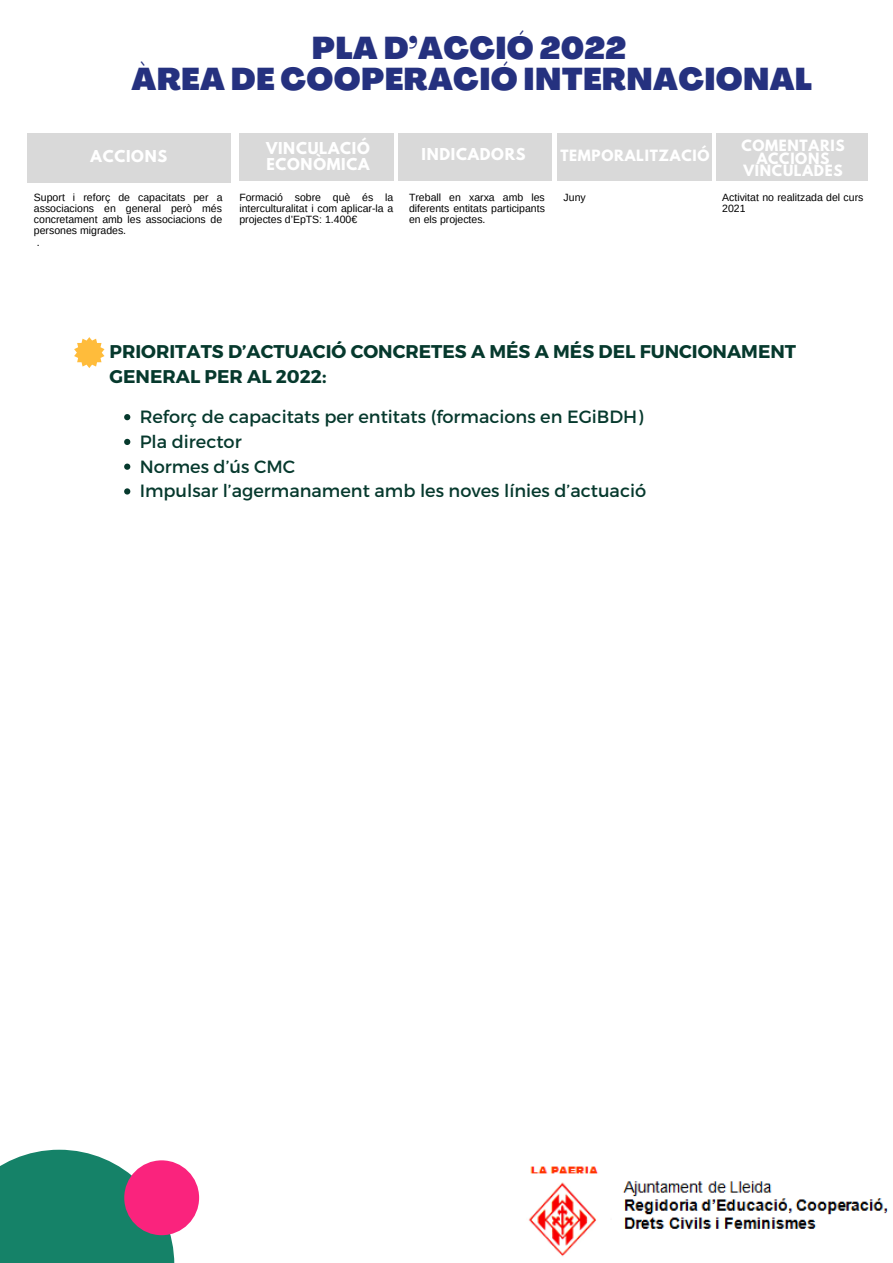
<style>
.page{position:relative;width:893px;height:1263px;background:#fff}
.page>*{position:absolute;margin:0;border:0;box-sizing:border-box;transform-origin:0 0}
.t1{font:900 30.97px "Agrandir";letter-spacing:.01em;color:#25317f}
.t2{font:700 18.45px/25.3px "Montserrat";color:#06392d}
.t3{font:17.77px "Montserrat";color:#06392d}
.t4{font:700 14.55px/16.4px "League Spartan";letter-spacing:.05em;color:#fff}
.t5{font:700 13.8px/12.4px "League Spartan";letter-spacing:.05em;color:#fff;text-align:center}
.t6{font:10.5px/11.2px "Arimo";color:#000;text-align:justify}
</style>
<div class="page">
<svg style="left:0;top:1150px;width:174px;height:113px;background:#298c75"></svg>
<div style="left:124px;top:1160px;width:75px;height:75px;background:#fa237d;border-radius:50%"></div>
<img style="left:529px;top:1166px;width:359px;height:91px">
<div style="left:239px;top:133px;width:154px;height:47px;background:#d9d9d9"></div>
<div style="left:398px;top:133px;width:153px;height:47px;background:#d9d9d9"></div>
<div style="left:716px;top:133px;width:152px;height:47px;background:#d9d9d9"></div>
<div style="left:557px;top:133px;width:154px;height:47px;background:#d9d9d9"></div>
<div style="left:28px;top:133px;width:203px;height:50px;background:#d9d9d9"></div>
<svg style="left:74px;top:337px;width:30px;height:31px"></svg>
<svg style="left:124px;top:414px;width:6px;height:6px"></svg>
<svg style="left:124px;top:439px;width:6px;height:6px"></svg>
<svg style="left:124px;top:464px;width:6px;height:6px"></svg>
<svg style="left:124px;top:488px;width:6px;height:6px"></svg>
<p class="t1" style="left:312px;top:36px;width:316px">PLA D’ACCIÓ 2022</p>
<p class="t1" style="left:132px;top:67px;width:682px">ÀREA DE COOPERACIÓ INTERNACIONAL</p>
<p class="t4" style="left:266px;top:142px;width:105px">VINCULACIÓ<br>ECONÒMICA</p>
<p class="t4" style="left:91px;top:150px;width:78px">ACCIONS</p>
<p class="t4" style="left:421px;top:148px;width:106px">INDICADORS</p>
<p class="t5" style="left:560px;top:151px;width:151px">TEMPORALITZACIÓ</p>
<p class="t5" style="left:741px;top:141px;width:105px">COMENTARIS</p>
<p class="t5" style="left:743px;top:154px;width:101px">ACCIONS<br>VINCULADES</p>
<p class="t6" style="left:34px;top:191px;width:190px">Suport i reforç de capacitats per a associacions en general però més concretament amb les associacions de persones migrades.</p>
<p class="t6" style="left:37px;top:236px;width:4px">.</p>
<p class="t6" style="left:239px;top:191px;width:155px">Formació sobre què és la interculturalitat i com aplicar-la a projectes d’EpTS: 1.400€</p>
<p class="t6" style="left:409px;top:191px;width:137px">Treball en xarxa amb les diferents entitats participants en els projectes.</p>
<p class="t6" style="left:563px;top:191px;width:24px">Juny</p>
<p class="t6" style="left:722px;top:191px;width:143px">Activitat no realitzada del curs<br>2021</p>
<p class="t2" style="left:109px;top:337px;width:688px">PRIORITATS D’ACTUACIÓ CONCRETES A MÉS A MÉS DEL FUNCIONAMENT<br>GENERAL PER AL 2022:</p>
<p class="t3" style="left:140px;top:405px;width:505px">Reforç de capacitats per entitats (formacions en EGiBDH)</p>
<p class="t3" style="left:140px;top:430px;width:103px">Pla director</p>
<p class="t3" style="left:140px;top:455px;width:157px">Normes d’ús CMC</p>
<p class="t3" style="left:140px;top:479px;width:508px">Impulsar l’agermanament amb les noves línies d’actuació</p>
</div>
